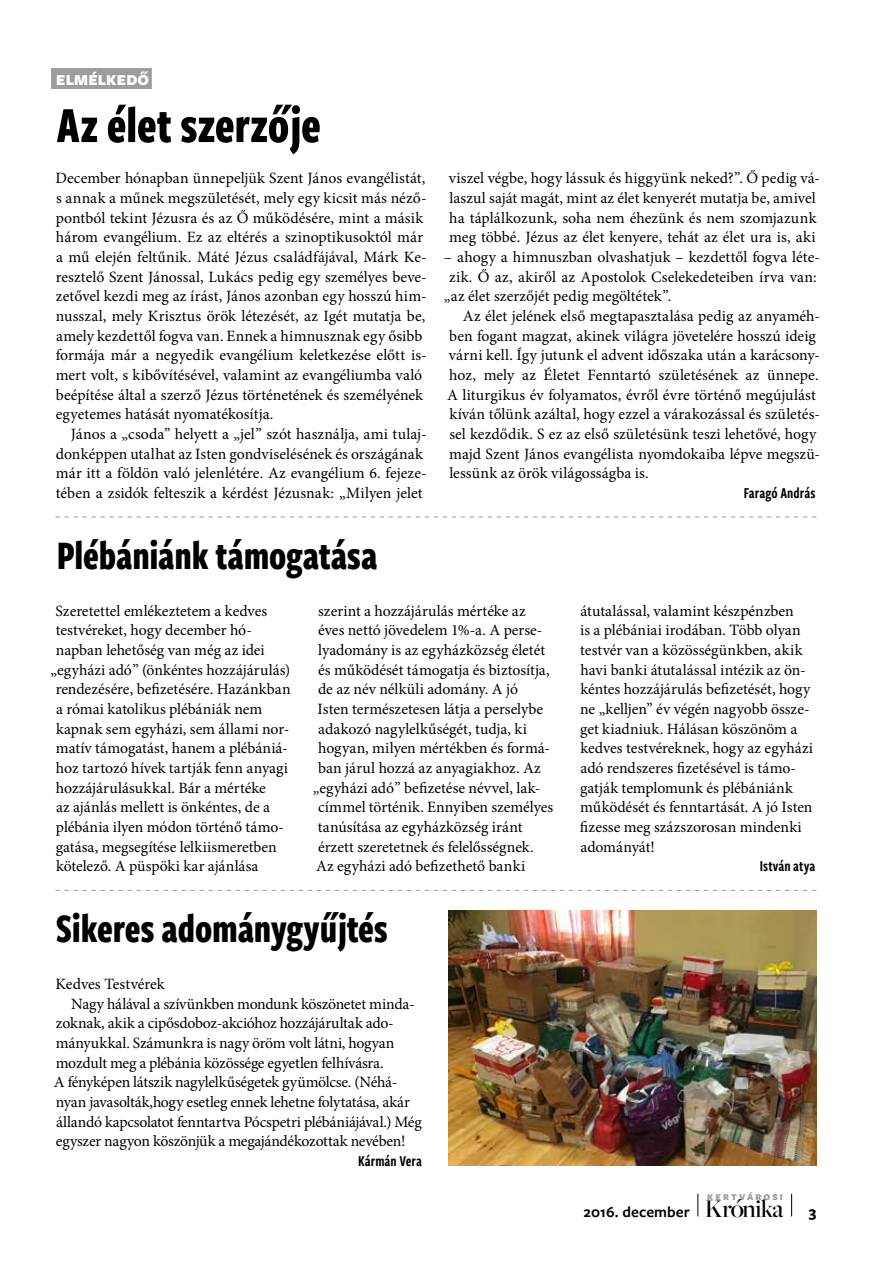
<style>
.page{position:relative;width:893px;height:1263px;background:#fff}
.page>*{position:absolute;margin:0;border:0;box-sizing:border-box;transform-origin:0 0}
.t1{font:700 52.5px "Freight Sans Cmp Pro";letter-spacing:-.005em;color:#000}
.t2{font:700 42px "Freight Sans Cmp Pro";letter-spacing:-.005em;color:#000}
.t3{font:500 26.4px "Freight Big Pro";letter-spacing:-.03em;color:#000}
.t4{font:15.75px/19.6px "Minion Pro";color:#000}
.t5{font:15.75px "Minion Pro";letter-spacing:-.02em;color:#000}
.t6{font:15.75px "Freight Sans Cmp Pro Semi";letter-spacing:.005em;color:#000}
.t7{font:600 15.75px "Freight Sans Pro";letter-spacing:.005em;color:#000}
.t8{font:900 15.75px "Freight Sans Pro";letter-spacing:.015em;color:#fff}
.t9{font:700 15.75px "Freight Sans Pro";color:#000}
.t10{font:900 9.3px "Freight Sans Pro";letter-spacing:.22em;color:#9d9d9c}
</style>
<div class="page">
<svg style="left:697px;top:1194px;width:1px;height:22px"></svg>
<svg style="left:791px;top:1194px;width:1px;height:22px"></svg>
<div style="left:51px;top:68px;width:101px;height:21px;background:#9d9d9c"></div>
<svg style="left:55px;top:517px;width:761px;height:1px"></svg>
<svg style="left:55px;top:890px;width:761px;height:1px"></svg>
<img style="left:448px;top:910px;width:368px;height:256px">
<p class="t8" style="left:56px;top:69px;width:95px">ELMÉLKEDŐ</p>
<h1 class="t1" style="left:56px;top:89px;width:266px">Az élet szerzője</h1>
<p class="t4" style="left:56px;top:169px;width:373px">December hónapban ünnepeljük Szent János evangélistát, s annak a műnek megszületését, mely egy kicsit más néző&shy;pontból tekint Jézusra és az Ő működésére, mint a másik három evangélium. Ez az eltérés a szinoptikusoktól már a mű elején feltűnik. Máté Jézus családfájával, Márk Ke&shy;resztelő Szent Jánossal, Lukács pedig egy személyes beve&shy;zetővel kezdi meg az írást, János azonban egy hosszú him&shy;nusszal, mely Krisztus örök létezését, az Igét mutatja be, amely kezdettől fogva van. Ennek a himnusznak egy ősibb formája már a negyedik evangélium keletkezése előtt is&shy;mert volt, s kibővítésével, valamint az evangéliumba való beépítése által a szerző Jézus történetének és személyének egyetemes hatását nyomatékosítja.</p>
<p class="t4" style="left:56px;top:424px;width:373px;text-indent:15px">János a „csoda” helyett a „jel” szót használja, ami tulaj&shy;donképpen utalhat az Isten gondviselésének és országának már itt a földön való jelenlétére. Az evangélium 6. fejeze&shy;tében a zsidók felteszik a kérdést Jézusnak: „Milyen jelet</p>
<p class="t4" style="left:449px;top:169px;width:373px">viszel végbe, hogy lássuk és higgyünk neked?”. Ő pedig vá&shy;laszul saját magát, mint az élet kenyerét mutatja be, amivel ha táplálkozunk, soha nem éhezünk és nem szomjazunk meg többé. Jézus az élet kenyere, tehát az élet ura is, aki</p>
<p class="t4" style="left:444px;top:247px;width:378px">– ahogy a himnuszban olvashatjuk – kezdettől fogva léte-</p>
<p class="t4" style="left:449px;top:267px;width:369px">zik. Ő az, akiről az Apostolok Cselekedeteiben írva van:</p>
<p class="t4" style="left:444px;top:287px;width:229px">„az élet szerzőjét pedig megöltétek”.</p>
<p class="t4" style="left:463px;top:306px;width:359px">Az élet jelének első megtapasztalása pedig az anyaméh-</p>
<p class="t4" style="left:449px;top:326px;width:368px">ben fogant magzat, akinek világra jövetelére hosszú ideig</p>
<p class="t4" style="left:449px;top:346px;width:373px">várni kell. Így jutunk el advent időszaka után a karácsony-</p>
<p class="t4" style="left:449px;top:365px;width:371px">hoz, mely az Életet Fenntartó születésének az ünnepe.</p>
<p class="t4" style="left:447px;top:385px;width:370px">A liturgikus év folyamatos, évről évre történő megújulást</p>
<p class="t4" style="left:449px;top:404px;width:372px">kíván tőlünk azáltal, hogy ezzel a várakozással és születés-</p>
<p class="t4" style="left:449px;top:424px;width:369px">sel kezdődik. S ez az első születésünk teszi lehetővé, hogy</p>
<p class="t4" style="left:449px;top:444px;width:372px">majd Szent János evangélista nyomdokaiba lépve megszü-</p>
<p class="t4" style="left:449px;top:463px;width:201px">lessünk az örök világosságba is.</p>
<p class="t6" style="left:744px;top:482px;width:73px">Faragó András</p>
<h2 class="t2" style="left:57px;top:526px;width:322px">Plébániánk támogatása</h2>
<p class="t4" style="left:56px;top:601px;width:213px">Szeretettel emlékeztetem a kedves</p>
<p class="t4" style="left:56px;top:620px;width:198px">testvéreket, hogy december hó-</p>
<p class="t4" style="left:56px;top:640px;width:210px">napban lehetőség van még az idei</p>
<p class="t4" style="left:51px;top:660px;width:241px">„egyházi adó” (önkéntes hozzájárulás)</p>
<p class="t4" style="left:56px;top:679px;width:236px">rendezésére, befizetésére. Hazánkban</p>
<p class="t4" style="left:56px;top:699px;width:208px">a római katolikus plébániák nem</p>
<p class="t4" style="left:56px;top:719px;width:235px">kapnak sem egyházi, sem állami nor-</p>
<p class="t4" style="left:56px;top:738px;width:233px">matív támogatást, hanem a plébániá-</p>
<p class="t4" style="left:56px;top:758px;width:234px">hoz tartozó hívek tartják fenn anyagi</p>
<p class="t4" style="left:56px;top:778px;width:211px">hozzájárulásukkal. Bár a mértéke</p>
<p class="t4" style="left:56px;top:797px;width:216px">az ajánlás mellett is önkéntes, de a</p>
<p class="t4" style="left:56px;top:817px;width:230px">plébánia ilyen módon történő támo-</p>
<p class="t4" style="left:56px;top:837px;width:223px">gatása, megsegítése lelkiismeretben</p>
<p class="t4" style="left:56px;top:856px;width:204px">kötelező. A püspöki kar ajánlása</p>
<p class="t4" style="left:318px;top:601px;width:209px">szerint a hozzájárulás mértéke az</p>
<p class="t4" style="left:318px;top:621px;width:226px">éves nettó jövedelem 1%-a. A perse-</p>
<p class="t4" style="left:318px;top:640px;width:228px">lyadomány is az egyházközség életét</p>
<p class="t4" style="left:318px;top:660px;width:233px">és működését támogatja és biztosítja,</p>
<p class="t4" style="left:318px;top:680px;width:202px">de az név nélküli adomány. A jó</p>
<p class="t4" style="left:318px;top:699px;width:227px">Isten természetesen látja a perselybe</p>
<p class="t4" style="left:318px;top:719px;width:210px">adakozó nagylelkűségét, tudja, ki</p>
<p class="t4" style="left:318px;top:738px;width:233px">hogyan, milyen mértékben és formá-</p>
<p class="t4" style="left:318px;top:758px;width:224px">ban járul hozzá az anyagiakhoz. Az</p>
<p class="t4" style="left:313px;top:778px;width:229px">„egyházi adó” befizetése névvel, lak-</p>
<p class="t4" style="left:318px;top:797px;width:237px">címmel történik. Ennyiben személyes</p>
<p class="t4" style="left:318px;top:817px;width:206px">tanúsítása az egyházközség iránt</p>
<p class="t4" style="left:318px;top:837px;width:217px">érzett szeretetnek és felelősségnek.</p>
<p class="t4" style="left:316px;top:856px;width:211px">Az egyházi adó befizethető banki</p>
<h2 class="t2" style="left:56px;top:899px;width:334px">Sikeres adománygyűjtés</h2>
<p class="t4" style="left:55px;top:974px;width:111px">Kedves Testvérek</p>
<p class="t4" style="left:71px;top:994px;width:345px">Nagy hálával a szívünkben mondunk köszönetet minda-</p>
<p class="t4" style="left:56px;top:1013px;width:339px">zoknak, akik a cipősdoboz-akcióhoz hozzájárultak ado-</p>
<p class="t4" style="left:56px;top:1033px;width:340px">mányukkal. Számunkra is nagy öröm volt látni, hogyan</p>
<p class="t5" style="left:56px;top:1052px;width:329px">mozdult meg a plébánia közössége egyetlen felhívásra.</p>
<p class="t4" style="left:54px;top:1072px;width:345px">A fényképen látszik nagylelkűségetek gyümölcse. (Néhá-</p>
<p class="t4" style="left:56px;top:1092px;width:356px">nyan javasolták,hogy esetleg ennek lehetne folytatása, akár</p>
<p class="t5" style="left:56px;top:1111px;width:367px">állandó kapcsolatot fenntartva Pócspetri plébániájával.) Még</p>
<p class="t4" style="left:56px;top:1131px;width:351px">egyszer nagyon köszönjük a megajándékozottak nevében!</p>
<p class="t6" style="left:358px;top:1150px;width:66px">Kármán Vera</p>
<p class="t4" style="left:580px;top:601px;width:235px">átutalással, valamint készpénzben<br>is a plébániai irodában. Több olyan testvér van a közösségünkben, akik havi banki átutalással intézik az ön&shy;kéntes hozzájárulás befizetését, hogy ne „kelljen” év végén nagyobb össze&shy;get kiadniuk. Hálásan köszönöm a kedves testvéreknek, hogy az egyházi adó rendszeres fizetésével is támo&shy;gatják templomunk és plébániánk működését és fenntartását. A jó Isten fizesse meg százszorosan mindenki adományát!</p>
<p class="t6" style="left:760px;top:855px;width:57px">István atya</p>
<p class="t10" style="left:707px;top:1190px;width:77px">KERTVÁROSI</p>
<h3 class="t3" style="left:705px;top:1191px;width:80px">Krónika</h3>
<p class="t7" style="left:583px;top:1201px;width:108px">2016. december</p>
<p class="t9" style="left:809px;top:1200px;width:9px">3</p>
</div>
